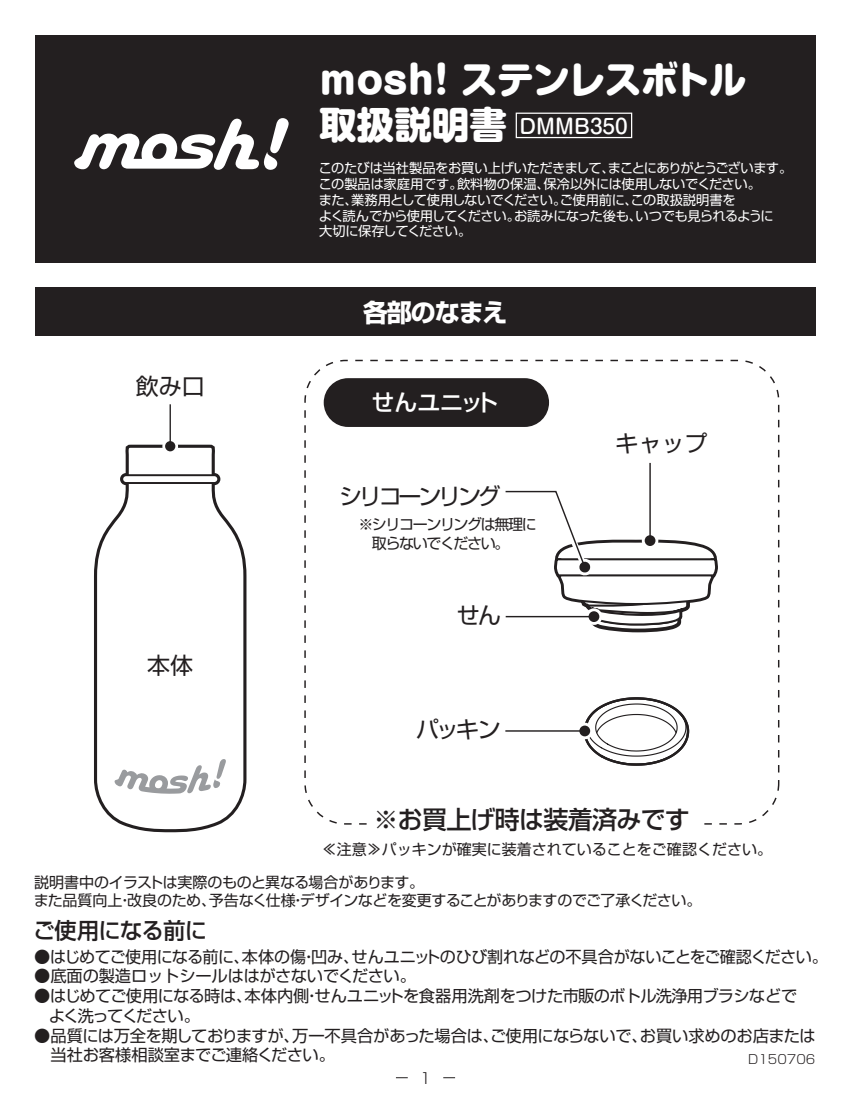
<style>
.page{position:relative;width:851px;height:1099px;background:#fff}
.page>*{position:absolute;margin:0;border:0;box-sizing:border-box;transform-origin:0 0}
.t1{font:800 37.5px "Shin M Go Pro";letter-spacing:-.03em;color:#fff}
.t2{font:500 25px "Shin Go Pro";letter-spacing:-.03em;color:#231f20}
.t3{font:700 25px "Shin Go Pro";letter-spacing:-.045em;color:#fff}
.t4{font:23px "Shin Go Pro";letter-spacing:-.12em;color:#231f20}
.t5{font:500 23px "Shin Go Pro";letter-spacing:-.01em;color:#fff}
.t6{font:500 22.5px "Shin Go Pro";letter-spacing:-.035em;color:#231f20}
.t7{font:500 20px "Shin M Go Pro";color:#fff}
.t8{font:16.25px/19.5px "Shin Go Pro";letter-spacing:-.025em;color:#231f20}
.t9{font:16.25px/19.5px "Shin Go Pro";letter-spacing:-.045em;color:#231f20}
.t10{font:15px/18px "Shin Go Pro";letter-spacing:-.025em;color:#231f20}
.t11{font:15px "Shin Go Pro";color:#231f20}
.t12{font:15px/18px "Shin Go Pro";letter-spacing:-.095em;color:#231f20}
.t13{font:300 15px "Shin Go Pro";color:#231f20}
.t14{font:13.25px/16px "Shin Go Pro";letter-spacing:-.03em;color:#fff}
.t15{font:300 12.5px "Shin Go Pro";color:#231f20}
.s1{font-weight:800;font-size:37.5px}
</style>
<div class="page">
<div style="left:323px;top:378px;width:226px;height:49px;background:#231f20;border-radius:24px"></div>
<svg style="left:585px;top:697px;width:105px;height:69px"></svg>
<svg style="left:505px;top:731px;width:71px;height:1px"></svg>
<div style="left:576px;top:722px;width:17px;height:17px;border:6px solid #fff;border-radius:50%"></div>
<hr style="left:505px;top:730px;width:79px;height:1px;background:#231f20">
<div style="left:579px;top:725px;width:11px;height:11px;background:#231f20;border-radius:50%"></div>
<div style="left:35px;top:287px;width:780px;height:49px;background:#231f20"></div>
<svg style="left:443px;top:1077px;width:12px;height:1px"></svg>
<div style="left:35px;top:35px;width:780px;height:228px;background:#231f20"></div>
<div style="left:515px;top:113px;width:117px;height:25px;border:1px solid #fff"></div>
<svg style="left:74px;top:118px;width:214px;height:52px"></svg>
<svg style="left:94px;top:445px;width:152px;height:387px"></svg>
<div style="left:122px;top:475px;width:96px;height:8px;background:#fff;border-radius:4px"></div>
<div style="left:121px;top:474px;width:98px;height:10px;border:2px solid #231f20;border-radius:4px"></div>
<svg style="left:114px;top:759px;width:112px;height:34px"></svg>
<svg style="left:505px;top:490px;width:213px;height:143px"></svg>
<div style="left:162px;top:438px;width:16px;height:16px;border:5px solid #fff;border-radius:50%"></div>
<hr style="left:169px;top:404px;width:2px;height:42px;background:#231f20">
<div style="left:165px;top:441px;width:10px;height:10px;background:#231f20;border-radius:50%"></div>
<svg style="left:647px;top:463px;width:5px;height:69px"></svg>
<div style="left:641px;top:532px;width:17px;height:17px;border:6px solid #fff;border-radius:50%"></div>
<hr style="left:649px;top:463px;width:1px;height:77px;background:#231f20">
<div style="left:644px;top:535px;width:11px;height:11px;background:#231f20;border-radius:50%"></div>
<svg style="left:505px;top:613px;width:81px;height:6px"></svg>
<div style="left:585px;top:608px;width:17px;height:17px;border:6px solid #fff;border-radius:50%"></div>
<hr style="left:505px;top:616px;width:89px;height:1px;background:#231f20">
<div style="left:588px;top:611px;width:11px;height:11px;background:#231f20;border-radius:50%"></div>
<h1 class="t1" style="left:319px;top:49px;width:429px">mosh! ステンレスボトル</h1>
<h3 class="t7" style="left:319px;top:110px;width:310px"><span class="s1">取扱説明書</span> DMMB350</h3>
<p class="t14" style="left:318px;top:158px;width:475px">このたびは当社製品をお買い上げいただきまして、まことにありがとうございます。この製品は家庭用です。飲料物の保温、保冷以外には使用しないでください。<br>また、業務用として使用しないでください。ご使用前に、この取扱説明書を<br>よく読んでから使用してください。お読みになった後も、いつでも見られるように<br>大切に保存してください。</p>
<h3 class="t4" style="left:136px;top:367px;width:70px">飲み口</h3>
<h3 class="t4" style="left:147px;top:646px;width:47px">本体</h3>
<h2 class="t3" style="left:363px;top:293px;width:146px">各部のなまえ</h2>
<h3 class="t5" style="left:371px;top:383px;width:129px">せんユニット</h3>
<h3 class="t4" style="left:339px;top:477px;width:163px">シリコーンリング</h3>
<p class="t12" style="left:358px;top:514px;width:180px">※シリコーンリングは無理に　取らないでください。</p>
<h3 class="t4" style="left:457px;top:596px;width:46px">せん</h3>
<h3 class="t4" style="left:416px;top:710px;width:86px">パッキン</h3>
<h3 class="t4" style="left:615px;top:424px;width:93px">キャップ</h3>
<h2 class="t2" style="left:373px;top:799px;width:318px">※お買上げ時は装着済みです</h2>
<p class="t11" style="left:322px;top:836px;width:452px">≪注意≫パッキンが確実に装着されていることをご確認ください。</p>
<p class="t10" style="left:34px;top:871px;width:669px">説明書中のイラストは実際のものと異なる場合があります。<br>また品質向上・改良のため、予告なく仕様・デザインなどを変更することがありますのでご了承ください。</p>
<h3 class="t6" style="left:33px;top:912px;width:176px">ご使用になる前に</h3>
<p class="t8" style="left:34px;top:945px;width:795px">●はじめてご使用になる前に、本体の傷・凹み、せんユニットのひび割れなどの不具合がないことをご確認ください。</p>
<p class="t8" style="left:34px;top:964px;width:383px">●底面の製造ロットシールははがさないでください。</p>
<p class="t9" style="left:34px;top:984px;width:764px">●はじめてご使用になる時は、本体内側・せんユニットを食器用洗剤をつけた市販のボトル洗浄用ブラシなどで　よく洗ってください。</p>
<p class="t8" style="left:34px;top:1023px;width:783px">●品質には万全を期しておりますが、万一不具合があった場合は、ご使用にならないで、お買い求めのお店または　当社お客様相談室までご連絡ください。</p>
<p class="t15" style="left:748px;top:1048px;width:69px">D150706</p>
<p class="t13" style="left:420px;top:1066px;width:13px">1</p>
</div>
